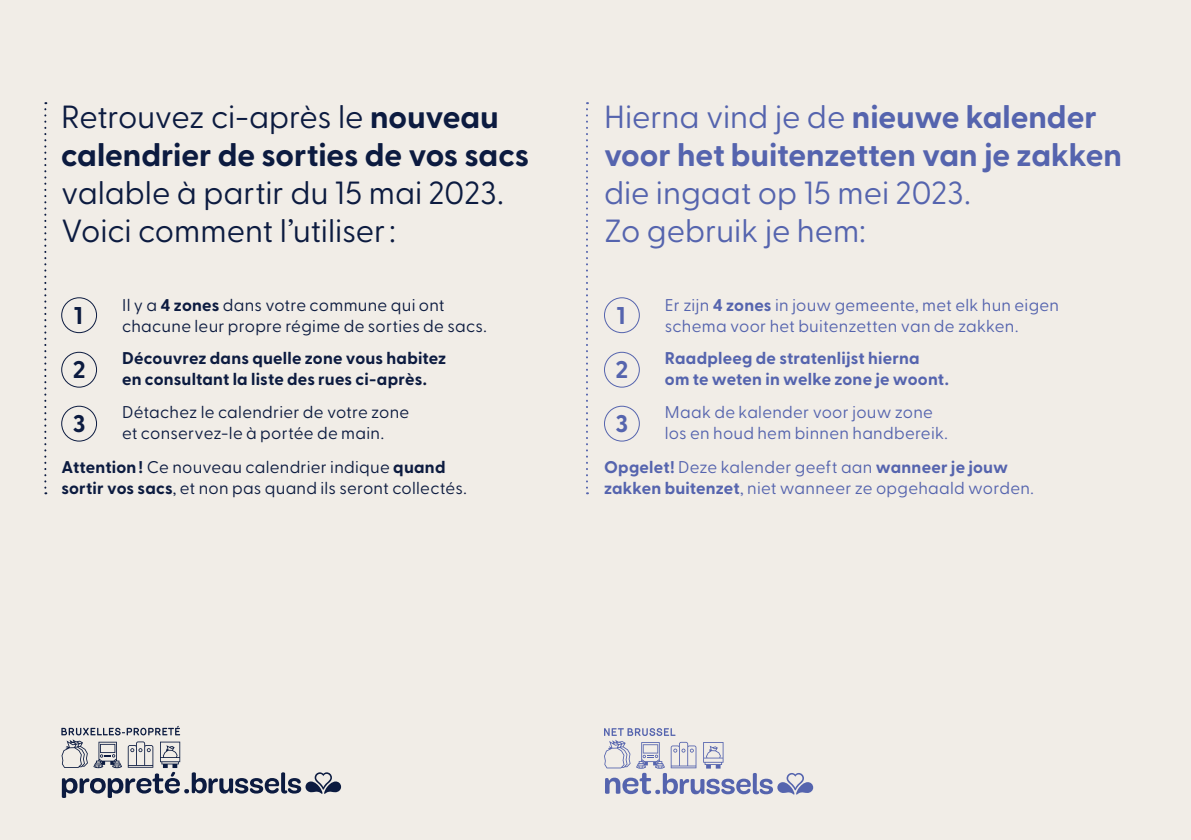
<style>
.page{position:relative;width:1191px;height:840px;background:#fff}
.page>*{position:absolute;margin:0;border:0;box-sizing:border-box;transform-origin:0 0}
.t1{font:32px/38px "Greycliff CF";letter-spacing:-.005em;color:#0c1b40}
.t2{font:700 32px/38px "Greycliff CF";letter-spacing:-.005em;color:#5564ae}
.t3{font:32px "Greycliff CF";letter-spacing:-.005em;color:#5564ae}
.t4{font:700 24.2px "Greycliff CF";color:#0c1b40}
.t5{font:700 24.2px "Greycliff CF";color:#5564ae}
.t6{font:17px/21px "Greycliff CF";letter-spacing:.015em;color:#5564ae}
.t7{font:17px/21px "Greycliff CF";letter-spacing:.015em;color:#0c1b40}
.t8{font:700 17px/21px "Greycliff CF";letter-spacing:.01em;color:#0c1b40}
.t9{font:700 17px/21px "Greycliff CF";letter-spacing:.015em;color:#5564ae}
.s1{font-weight:700}
.s2{font-weight:400}
</style>
<div class="page">
<div style="left:0;top:0;width:1191px;height:839px;background:#f1ede7"></div>
<svg style="left:61px;top:725px;width:280px;height:72px"></svg>
<svg style="left:604px;top:728px;width:209px;height:66px"></svg>
<svg style="left:44px;top:102px;width:2px;height:392px"></svg>
<svg style="left:586px;top:102px;width:2px;height:392px"></svg>
<div style="left:61px;top:297px;width:36px;height:36px;border:1px solid #0c1b40;border-radius:50%"></div>
<div style="left:604px;top:297px;width:36px;height:36px;border:1px solid #5564ae;border-radius:50%"></div>
<div style="left:61px;top:351px;width:36px;height:36px;border:1px solid #0c1b40;border-radius:50%"></div>
<div style="left:604px;top:351px;width:36px;height:36px;border:1px solid #5564ae;border-radius:50%"></div>
<div style="left:61px;top:405px;width:36px;height:36px;border:1px solid #0c1b40;border-radius:50%"></div>
<div style="left:604px;top:405px;width:36px;height:36px;border:1px solid #5564ae;border-radius:50%"></div>
<p class="t1" style="left:61px;top:95px;width:469px">Retrouvez ci-après le <span class="s1">nouveau calendrier de sorties de vos sacs </span>valable à partir du 15 mai 2023.</p>
<p class="t1" style="left:61px;top:209px;width:336px">Voici comment l’utiliser:</p>
<p class="t2" style="left:604px;top:96px;width:519px"><span class="s2">Hierna vind je de</span> nieuwe kalender voor het buitenzetten van je zakken <span class="s2">die ingaat op 15 mei 2023.</span></p>
<p class="t3" style="left:604px;top:206px;width:263px">Zo gebruik je hem:</p>
<p class="t6" style="left:665px;top:293px;width:396px">Er zijn <span class="s1">4 zones</span> in jouw gemeente, met elk hun eigen schema voor het buitenzetten van de zakken.</p>
<p class="t9" style="left:665px;top:346px;width:285px">Raadpleeg de stratenlijst hierna<br>om te weten in welke zone je woont.</p>
<p class="t6" style="left:665px;top:399px;width:284px">Maak de kalender voor jouw zone los en houd hem binnen handbereik.</p>
<p class="t7" style="left:122px;top:293px;width:366px">Il y a <span class="s1">4 zones</span> dans votre commune qui ont chacune leur propre régime de sorties de sacs.</p>
<p class="t8" style="left:122px;top:347px;width:326px">Découvrez dans quelle zone vous habitez en consultant la liste des rues ci-après.</p>
<p class="t7" style="left:122px;top:400px;width:289px">Détachez le calendrier de votre zone et conservez-le à portée de main.</p>
<p class="t4" style="left:74px;top:296px;width:10px">1</p>
<p class="t5" style="left:616px;top:296px;width:10px">1</p>
<p class="t4" style="left:73px;top:351px;width:14px">2</p>
<p class="t5" style="left:615px;top:351px;width:14px">2</p>
<p class="t4" style="left:73px;top:405px;width:14px">3</p>
<p class="t5" style="left:615px;top:405px;width:14px">3</p>
<p class="t7" style="left:61px;top:455px;width:407px"><span class="s1">Attention!</span> Ce nouveau calendrier indique <span class="s1">quand sortir vos sacs</span>, et non pas quand ils seront collectés.</p>
<p class="t6" style="left:604px;top:455px;width:431px"><span class="s1">Opgelet!</span> Deze kalender geeft aan <span class="s1">wanneer je jouw zakken buitenzet</span>, niet wanneer ze opgehaald worden.</p>
</div>
